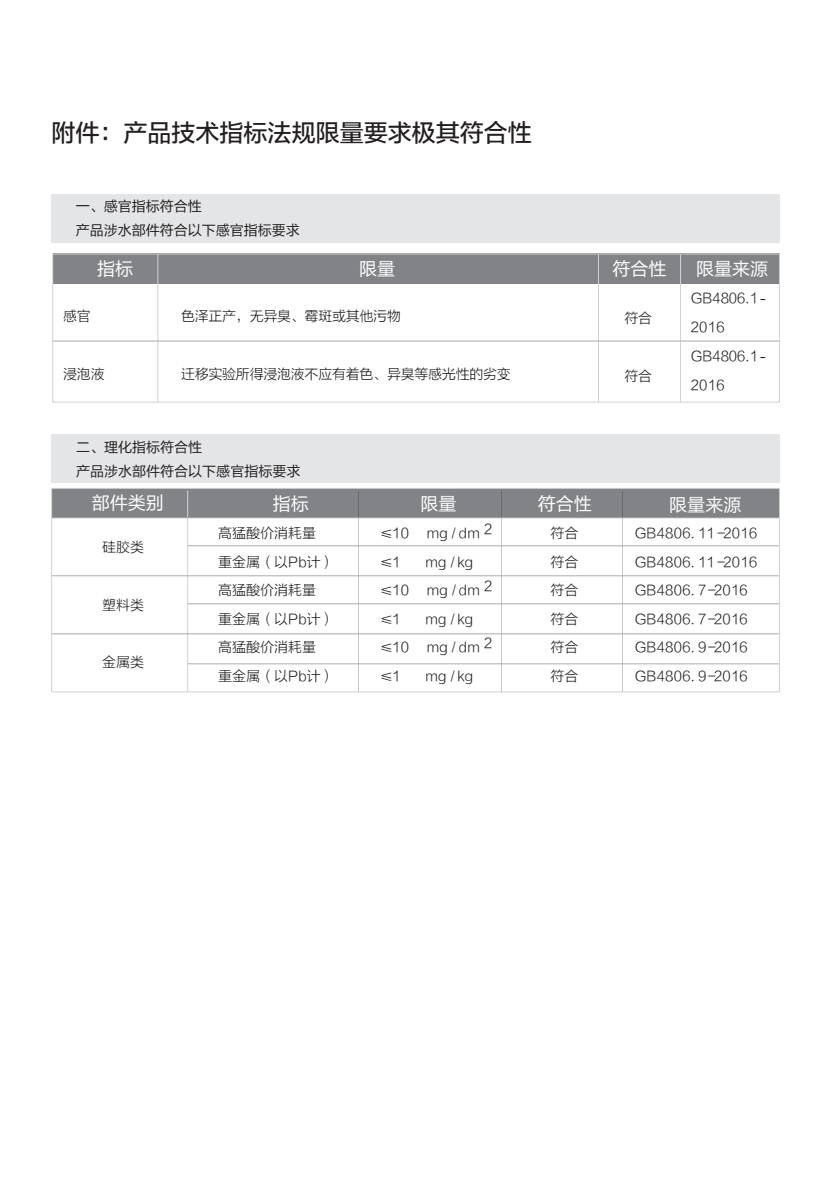
<style>
.page{position:relative;width:823px;height:1191px;background:#fff}
.page>*{position:absolute;margin:0;border:0;box-sizing:border-box;transform-origin:0 0}
.t1{font:24px "FZLTZHUNHK GBK1 0";color:#231f20}
.t2{font:18px "FZLTHK GBK1 0";color:#fff}
.t3{font:14px/28.8px "FZLTXHK";color:#231f20}
.t4{font:14px/24px "FZLTHK GBK1 0";color:#231f20}
.t5{font:14px "FZLTXHK";letter-spacing:-.02em;color:#231f20}
.s1{font-family:"Deng Xian";font-size:16.6px;color:#030303}
</style>
<div class="page">
<div style="left:52px;top:488px;width:727px;height:30px;background:#818386"></div>
<div style="left:53px;top:253px;width:726px;height:31px;background:#818386"></div>
<div style="left:51px;top:434px;width:728px;height:48px;background:#e4e5e7"></div>
<div style="left:51px;top:194px;width:728px;height:48px;background:#e4e5e7"></div>
<div style="left:52px;top:253px;width:727px;height:149px;border:1px solid #d1d2d4"></div>
<hr style="left:157px;top:254px;width:1px;height:148px;background:#d1d2d4">
<hr style="left:597px;top:254px;width:1px;height:148px;background:#d1d2d4">
<hr style="left:679px;top:254px;width:1px;height:148px;background:#d1d2d4">
<hr style="left:53px;top:341px;width:726px;height:1px;background:#a8aaad">
<hr style="left:187px;top:490px;width:1px;height:202px;background:#d1d2d4">
<hr style="left:52px;top:517px;width:726px;height:1px;background:#a8aaad">
<hr style="left:187px;top:545px;width:591px;height:1px;background:#a8aaad">
<hr style="left:52px;top:575px;width:726px;height:1px;background:#a8aaad">
<hr style="left:187px;top:603px;width:591px;height:1px;background:#a8aaad">
<hr style="left:52px;top:633px;width:726px;height:1px;background:#a8aaad">
<hr style="left:187px;top:663px;width:591px;height:1px;background:#a8aaad">
<div style="left:51px;top:488px;width:728px;height:204px;border:1px solid #d1d2d4"></div>
<h1 class="t1" style="left:51px;top:119px;width:481px">附件：产品技术指标法规限量要求极其符合性</h1>
<p class="t4" style="left:76px;top:194px;width:225px">一、感官指标符合性<br>产品涉水部件符合以下感官指标要求</p>
<p class="t2" style="left:97px;top:259px;width:37px">指标</p>
<p class="t2" style="left:359px;top:259px;width:37px">限量</p>
<p class="t2" style="left:612px;top:259px;width:55px">符合性</p>
<p class="t2" style="left:695px;top:259px;width:73px">限量来源</p>
<p class="t3" style="left:63px;top:302px;width:29px">感官</p>
<p class="t5" style="left:181px;top:308px;width:221px">色泽正产，无异臭、霉斑或其他污物</p>
<p class="t3" style="left:624px;top:304px;width:29px">符合</p>
<p class="t3" style="left:63px;top:360px;width:43px">浸泡液</p>
<p class="t5" style="left:181px;top:367px;width:331px">迁移实验所得浸泡液不应有着色、异臭等感光性的劣变</p>
<p class="t3" style="left:624px;top:362px;width:29px">符合</p>
<p class="t4" style="left:76px;top:436px;width:226px">二、理化指标符合性<br>产品涉水部件符合以下感官指标要求</p>
<p class="t3" style="left:690px;top:284px;width:78px">GB4806.1<span class="s1">-<br></span>2016</p>
<p class="t3" style="left:690px;top:342px;width:78px">GB4806.1<span class="s1">-<br></span>2016</p>
<p class="t2" style="left:92px;top:493px;width:73px">部件类别</p>
<p class="t2" style="left:273px;top:493px;width:37px">指标</p>
<p class="t2" style="left:420px;top:493px;width:37px">限量</p>
<p class="t2" style="left:537px;top:493px;width:55px">符合性</p>
<p class="t2" style="left:669px;top:494px;width:73px">限量来源</p>
<p class="t3" style="left:102px;top:533px;width:43px">硅胶类</p>
<p class="t3" style="left:102px;top:590px;width:44px">塑料类</p>
<p class="t3" style="left:102px;top:647px;width:43px">金属类</p>
<p class="t3" style="left:218px;top:519px;width:99px">高猛酸价消耗量</p>
<p class="t3" style="left:379px;top:519px;width:114px">≤10 mg /dm 2</p>
<p class="t3" style="left:550px;top:519px;width:29px">符合</p>
<p class="t3" style="left:634px;top:519px;width:124px">GB4806. 11-2016</p>
<p class="t3" style="left:218px;top:547px;width:118px">重金属（以Pb计）</p>
<p class="t3" style="left:379px;top:547px;width:23px">≤1</p>
<p class="t3" style="left:425px;top:547px;width:49px">mg /kg</p>
<p class="t3" style="left:550px;top:547px;width:29px">符合</p>
<p class="t3" style="left:634px;top:547px;width:124px">GB4806. 11-2016</p>
<p class="t3" style="left:218px;top:576px;width:99px">高猛酸价消耗量</p>
<p class="t3" style="left:379px;top:576px;width:114px">≤10 mg /dm 2</p>
<p class="t3" style="left:550px;top:576px;width:29px">符合</p>
<p class="t3" style="left:634px;top:576px;width:115px">GB4806. 7-2016</p>
<p class="t3" style="left:218px;top:605px;width:118px">重金属（以Pb计）</p>
<p class="t3" style="left:379px;top:605px;width:23px">≤1</p>
<p class="t3" style="left:425px;top:605px;width:49px">mg /kg</p>
<p class="t3" style="left:550px;top:605px;width:29px">符合</p>
<p class="t3" style="left:634px;top:605px;width:115px">GB4806. 7-2016</p>
<p class="t3" style="left:218px;top:633px;width:99px">高猛酸价消耗量</p>
<p class="t3" style="left:379px;top:633px;width:114px">≤10 mg /dm 2</p>
<p class="t3" style="left:550px;top:633px;width:29px">符合</p>
<p class="t3" style="left:634px;top:633px;width:115px">GB4806. 9-2016</p>
<p class="t3" style="left:218px;top:662px;width:118px">重金属（以Pb计）</p>
<p class="t3" style="left:379px;top:662px;width:23px">≤1</p>
<p class="t3" style="left:425px;top:662px;width:49px">mg /kg</p>
<p class="t3" style="left:550px;top:662px;width:29px">符合</p>
<p class="t3" style="left:634px;top:662px;width:115px">GB4806. 9-2016</p>
</div>
